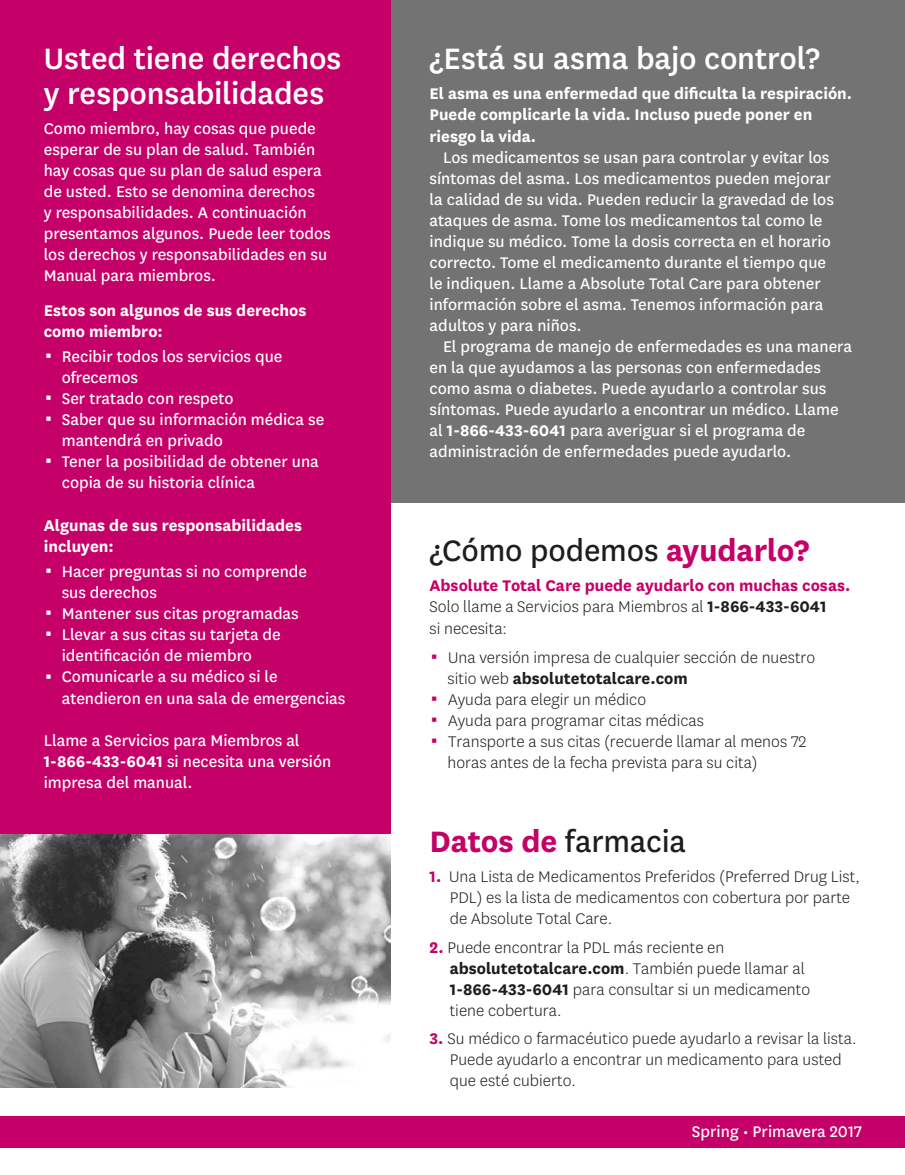
<style>
.page{position:relative;width:905px;height:1175px;background:#fff}
.page>*{position:absolute;margin:0;border:0;box-sizing:border-box;transform-origin:0 0}
.t1{font:500 34.5px/34.5px "Centene Sans";letter-spacing:-.005em;color:#fff}
.t2{font:34.5px "Centene Sans";letter-spacing:-.005em;color:#1d1d1b}
.t3{font:18px/21px "Centene Sans";color:#fff}
.t4{font:300 18px/21px "Centene Sans";color:#1d1d1b}
.t5{font:700 18px/21px "Centene Sans";color:#fff}
.t6{font:700 18px/21.3px "Centene Sans";color:#c50068}
.s1{font-weight:700}
.s2{font-weight:700;color:#c50068}
.s3{font-weight:300;color:#1d1d1b}
.s4{color:#1d1d1b}
</style>
<div class="page">
<div style="left:0;top:1116px;width:905px;height:31px;background:#c50068"></div>
<img style="left:0;top:833px;width:390px;height:254px">
<div style="left:0;top:0;width:390px;height:833px;background:#c50068"></div>
<div style="left:391px;top:0;width:514px;height:502px;background:#747373"></div>
<h2 class="t1" style="left:44px;top:41px;width:299px">Usted tiene derechos y responsabilidades</h2>
<p class="t3" style="left:44px;top:117px;width:288px">Como miembro, hay cosas que puede esperar de su plan de salud. También hay cosas que su plan de salud espera de usted. Esto se denomina derechos<br>y responsabilidades. A continuación presentamos algunos. Puede leer todos los derechos y responsabilidades en su Manual para miembros.</p>
<p class="t5" style="left:44px;top:300px;width:264px">Estos son algunos de sus derechos como miembro:</p>
<p class="t3" style="left:62px;top:345px;width:222px">Recibir todos los servicios que ofrecemos</p>
<p class="t3" style="left:62px;top:387px;width:173px">Ser tratado con respeto</p>
<p class="t3" style="left:62px;top:408px;width:264px">Saber que su información médica se mantendrá en privado</p>
<p class="t3" style="left:62px;top:450px;width:258px">Tener la posibilidad de obtener una copia de su historia clínica</p>
<p class="t5" style="left:44px;top:515px;width:260px">Algunas de sus responsabilidades incluyen:</p>
<p class="t3" style="left:62px;top:560px;width:247px">Hacer preguntas si no comprende sus derechos</p>
<p class="t3" style="left:62px;top:602px;width:238px">Mantener sus citas programadas</p>
<p class="t3" style="left:62px;top:623px;width:220px">Llevar a sus citas su tarjeta de identificación de miembro</p>
<p class="t3" style="left:62px;top:665px;width:285px">Comunicarle a su médico si le atendieron en una sala de emergencias</p>
<p class="t3" style="left:44px;top:729px;width:289px">Llame a Servicios para Miembros al<br><span class="s1">1-866-433-6041</span> si necesita una versión impresa del manual.</p>
<h2 class="t1" style="left:429px;top:41px;width:392px">¿Está su asma bajo control?</h2>
<p class="t5" style="left:429px;top:83px;width:424px">El asma es una enfermedad que dificulta la respiración.<br>Puede complicarle la vida. Incluso puede poner en riesgo la vida.</p>
<p class="t3" style="left:429px;top:146px;width:406px;text-indent:14px">Los medicamentos se usan para controlar y evitar los síntomas del asma. Los medicamentos pueden mejorar la calidad de su vida. Pueden reducir la gravedad de los ataques de asma. Tome los medicamentos tal como le indique su médico. Tome la dosis correcta en el horario correcto. Tome el medicamento durante el tiempo que le indiquen. Llame a Absolute Total Care para obtener información sobre el asma. Tenemos información para adultos y para niños.</p>
<p class="t3" style="left:429px;top:335px;width:424px;text-indent:14px">El programa de manejo de enfermedades es una manera en la que ayudamos a las personas con enfermedades como asma o diabetes. Puede ayudarlo a controlar sus síntomas. Puede ayudarlo a encontrar un médico. Llame al <span class="s1">1-866-433-6041</span> para averiguar si el programa de administración de enfermedades puede ayudarlo.</p>
<h2 class="t2" style="left:429px;top:528px;width:381px">¿Cómo podemos <span class="s2">ayudarlo?</span></h2>
<p class="t6" style="left:429px;top:575px;width:422px">Absolute Total Care puede ayudarlo con muchas cosas.<br><span class="s3">Solo llame a Servicios para Miembros al</span> <span class="s4">1-866-433-6041<br></span><span class="s3">si necesita:</span></p>
<p class="t4" style="left:447px;top:646px;width:369px">Una versión impresa de cualquier sección de nuestro sitio web <span class="s1">absolutetotalcare.com</span></p>
<p class="t4" style="left:448px;top:688px;width:199px">Ayuda para elegir un médico</p>
<p class="t4" style="left:448px;top:709px;width:257px">Ayuda para programar citas médicas</p>
<p class="t4" style="left:447px;top:730px;width:360px">Transporte a sus citas (recuerde llamar al menos 72 horas antes de la fecha prevista para su cita)</p>
<h2 class="t2" style="left:429px;top:818px;width:258px"><span class="s2">Datos de</span> farmacia</h2>
<p class="t4" style="left:450px;top:866px;width:411px;text-indent:-20px"><span class="s2">1.</span> Una Lista de Medicamentos Preferidos (Preferred Drug List,<br>PDL) es la lista de medicamentos con cobertura por parte de Absolute Total Care.</p>
<p class="t4" style="left:450px;top:936px;width:362px;text-indent:-20px"><span class="s2">2.</span> Puede encontrar la PDL más reciente en <span class="s1">absolutetotalcare.com</span>. También puede llamar al <span class="s1">1-866-433-6041</span> para consultar si un medicamento tiene cobertura.</p>
<p class="t4" style="left:450px;top:1028px;width:408px;text-indent:-20px"><span class="s2">3.</span> Su médico o farmacéutico puede ayudarlo a revisar la lista.<br>Puede ayudarlo a encontrar un medicamento para usted que esté cubierto.</p>
<p class="t3" style="left:692px;top:1120px;width:171px">Spring • Primavera 2017</p>
</div>
